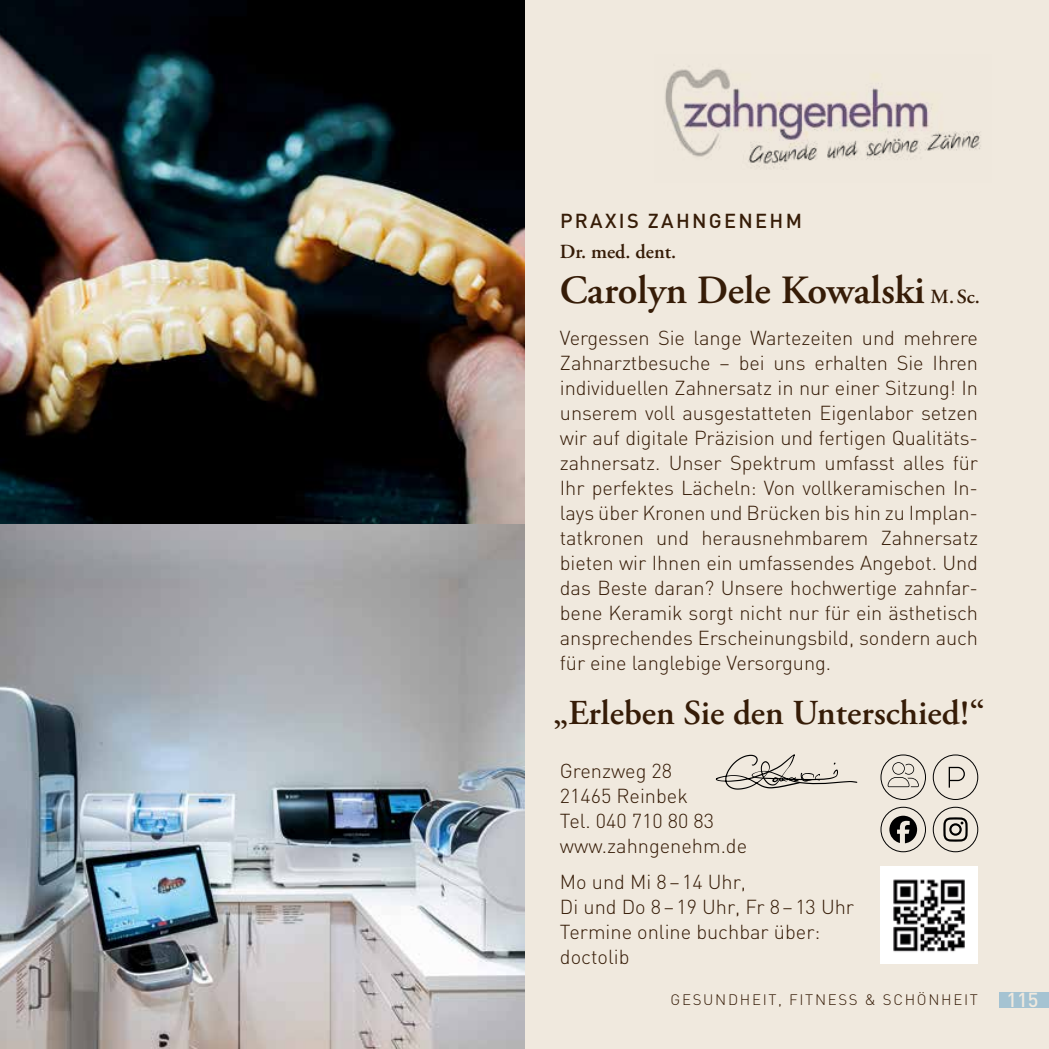
<style>
.page{position:relative;width:1049px;height:1049px;background:#f0e9de}
.page>*{position:absolute;margin:0;border:0;box-sizing:border-box;transform-origin:0 0}
.t1{font:600 40px "Adobe Garamond Pro";color:#361c07}
.t2{font:600 35px "Adobe Garamond Pro";color:#361c07}
.t3{font:300 20px/25px "DIN";color:#361c07}
.t4{font:500 20px "DIN";letter-spacing:.115em;color:#361c07}
.t5{font:600 20px "Adobe Garamond Pro";color:#361c07}
.t6{font:500 20px "DIN";color:#f0e9de}
.t7{font:300 15px "DIN";letter-spacing:.115em;color:#361c07}
.s1{font-size:20px}
</style>
<div class="page">
<img style="left:881px;top:866px;width:97px;height:98px">
<img style="left:665px;top:68px;width:316px;height:100px">
<svg style="left:716px;top:754px;width:141px;height:36px"></svg>
<img style="left:0;top:0;width:524px;height:524px">
<img style="left:0;top:524px;width:524px;height:525px">
<svg style="left:943px;top:817px;width:25px;height:25px"></svg>
<div style="left:933px;top:807px;width:45px;height:45px;border:1px solid #000;border-radius:50%"></div>
<svg style="left:889px;top:816px;width:28px;height:27px"></svg>
<div style="left:881px;top:807px;width:45px;height:45px;border:1px solid #000;border-radius:50%"></div>
<svg style="left:949px;top:767px;width:16px;height:21px"></svg>
<div style="left:933px;top:755px;width:45px;height:45px;border:1px solid #000;border-radius:50%"></div>
<svg style="left:888px;top:762px;width:31px;height:25px"></svg>
<div style="left:881px;top:755px;width:45px;height:45px;border:1px solid #000;border-radius:50%"></div>
<div style="left:999px;top:992px;width:50px;height:15px;background:#a5c3d2"></div>
<p class="t4" style="left:560px;top:208px;width:243px">PRAXIS ZAHNGENEHM</p>
<p class="t5" style="left:560px;top:240px;width:118px">Dr. med. dent.</p>
<h1 class="t1" style="left:560px;top:267px;width:421px">Carolyn Dele Kowalski <span class="s1">M.Sc.</span></h1>
<p class="t3" style="left:560px;top:325px;width:420px;text-align:justify">Vergessen Sie lange Wartezeiten und mehrere Zahnarztbesuche – bei uns erhalten Sie Ihren individuellen Zahnersatz in nur einer Sitzung! In unserem voll ausgestatteten Eigenlabor setzen wir auf digitale Präzision und fertigen Qualitäts&shy;zahnersatz. Unser Spektrum umfasst alles für Ihr perfektes Lächeln: Von vollkeramischen In&shy;lays über Kronen und Brücken bis hin zu Implan&shy;tatkronen und herausnehmbarem Zahnersatz bieten wir Ihnen ein umfassendes Angebot. Und das Beste daran? Unsere hochwertige zahnfar&shy;bene Keramik sorgt nicht nur für ein ästhetisch ansprechendes Erscheinungsbild, sondern auch für eine langlebige Versorgung.</p>
<h2 class="t2" style="left:553px;top:693px;width:433px">„Erleben Sie den Unterschied!“</h2>
<p class="t3" style="left:560px;top:758px;width:189px">Grenzweg 28<br>21465 Reinbek<br>Tel. 040 710 80 83 www.zahngenehm.de</p>
<p class="t3" style="left:560px;top:869px;width:296px">Mo und Mi 8–14 Uhr,<br>Di und Do 8–19 Uhr, Fr 8–13 Uhr<br>Termine online buchbar über: doctolib</p>
<p class="t7" style="left:670px;top:990px;width:309px">GESUNDHEIT, FITNESS &amp; SCHÖNHEIT</p>
<p class="t6" style="left:1006px;top:987px;width:33px">115</p>
</div>
